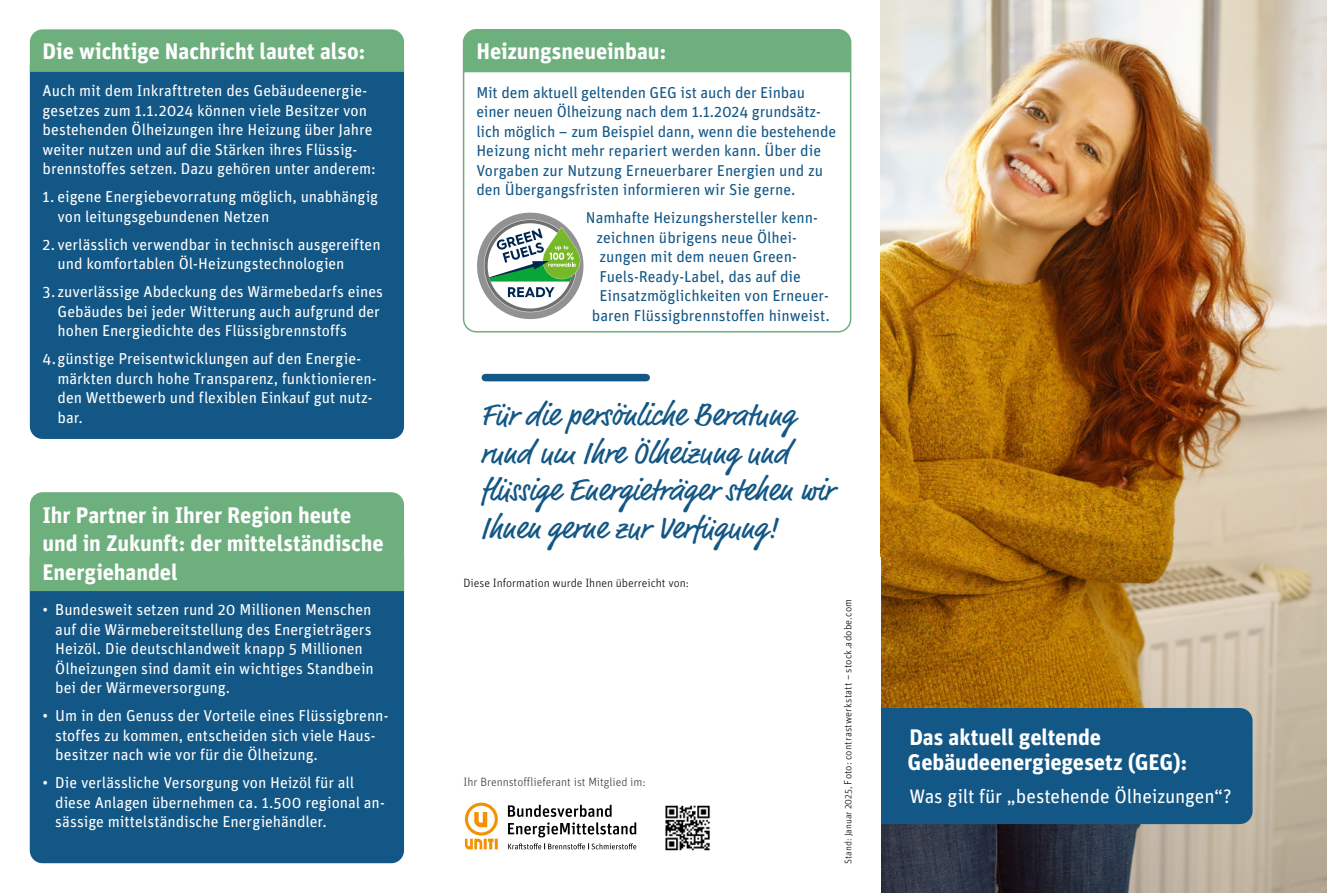
<style>
.page{position:relative;width:1327px;height:893px;background:#fff}
.page>*{position:absolute;margin:0;border:0;box-sizing:border-box;transform-origin:0 0}
.t1{font:31.5px/37.5px "Market Pro";color:#135786}
.t2{font:700 22.5px/28.5px "Unit";letter-spacing:-.005em;color:#fff}
.t3{font:19.5px "Unit";letter-spacing:-.01em;color:#fff}
.t4{font:15.75px/19.5px "Unit";color:#fff}
.t5{font:15.75px/19.5px "Unit";color:#135786}
.t6{font:300 12px "Unit";color:#000}
.t7{font:300 12px "Unit";color:#3b3b3a}
.t8{font:300 10.5px "Unit OT";letter-spacing:.02em;color:#000}
.s1{color:#135786}
.s2{font-family:"Unit";font-size:9.75px}
</style>
<div class="page">
<img style="left:880px;top:0;width:447px;height:893px">
<div style="left:463px;top:29px;width:388px;height:304px;border:2px solid #6eaf7e;border-radius:13px"></div>
<div style="left:463px;top:30px;width:387px;height:42px;background:#6eaf7e"></div>
<div style="left:844px;top:708px;width:408px;height:116px;background:#135786;border-radius:13px"></div>
<div style="left:434px;top:558px;width:446px;height:335px;background:#fff"></div>
<svg style="left:465px;top:803px;width:33px;height:46px"></svg>
<svg style="left:508px;top:805px;width:128px;height:32px"></svg>
<svg style="left:508px;top:843px;width:128px;height:6px"></svg>
<div style="left:485px;top:374px;width:161px;height:7px;background:#135786"></div>
<div style="left:30px;top:544px;width:374px;height:319px;background:#135786;border-radius:13px"></div>
<div style="left:30px;top:492px;width:374px;height:99px;background:#6eaf7e"></div>
<div style="left:30px;top:72px;width:374px;height:367px;background:#135786"></div>
<div style="left:30px;top:29px;width:374px;height:43px;background:#6eaf7e"></div>
<img style="left:665px;top:805px;width:46px;height:46px">
<svg style="left:477px;top:212px;width:107px;height:108px"></svg>
<p class="t2" style="left:43px;top:36px;width:325px">Die wichtige Nachricht lautet also:</p>
<p class="t4" style="left:43px;top:81px;width:335px">Auch mit dem Inkrafttreten des Gebäudeenergie&shy;gesetzes zum 1.1.2024 können viele Besitzer von bestehenden Ölheizungen ihre Heizung über Jahre weiter nutzen und auf die Stärken ihres Flüssig&shy;brennstoffes setzen. Dazu gehören unter anderem:</p>
<p class="t4" style="left:58px;top:187px;width:322px;text-indent:-15px">1. eigene Energiebevorratung möglich, unabhängig von leitungsgebundenen Netzen</p>
<p class="t4" style="left:58px;top:235px;width:325px;text-indent:-15px">2. verlässlich verwendbar in technisch ausgereiften und komfortablen Öl-Heizungstechnologien</p>
<p class="t4" style="left:58px;top:282px;width:327px;text-indent:-15px">3. zuverlässige Abdeckung des Wärmebedarfs eines<br>Gebäudes bei jeder Witterung auch aufgrund der hohen Energiedichte des Flüssigbrennstoffs</p>
<p class="t4" style="left:58px;top:349px;width:321px;text-indent:-15px">4.günstige Preisentwicklungen auf den Energie&shy;märkten durch hohe Transparenz, funktionieren&shy;den Wettbewerb und flexiblen Einkauf gut nutz&shy;bar.</p>
<p class="t2" style="left:43px;top:500px;width:343px">Ihr Partner in Ihrer Region heute und in Zukunft: der mittelständische<br>Energiehandel</p>
<p class="t4" style="left:55px;top:600px;width:320px;text-indent:-13px">• Bundesweit setzen rund 20 Millionen Menschen auf die Wärmebereitstellung des Energieträgers Heizöl. Die deutschlandweit knapp 5 Millionen Ölheizungen sind damit ein wichtiges Standbein bei der Wärmeversorgung.</p>
<p class="t4" style="left:55px;top:706px;width:335px;text-indent:-13px">• Um in den Genuss der Vorteile eines Flüssigbrenn&shy;stoffes zu kommen, entscheiden sich viele Haus&shy;besitzer nach wie vor für die Ölheizung.</p>
<p class="t4" style="left:55px;top:773px;width:331px;text-indent:-13px">• Die verlässliche Versorgung von Heizöl für all diese Anlagen übernehmen ca. 1.500 regional an&shy;sässige mittelständische Energiehändler. <span class="s1">Deutsch</span></p>
<p class="t2" style="left:476px;top:37px;width:192px">Heizungsneueinbau:</p>
<p class="t5" style="left:476px;top:82px;width:361px">Mit dem aktuell geltenden GEG ist auch der Einbau einer neuen Ölheizung nach dem 1.1.2024 grundsätz&shy;lich möglich – zum Beispiel dann, wenn die bestehende Heizung nicht mehr repariert werden kann. Über die Vorgaben zur Nutzung Erneuerbarer Energien und zu den Übergangsfristen informieren wir Sie gerne.</p>
<p class="t5" style="left:586px;top:208px;width:233px">Namhafte Heizungshersteller kenn-</p>
<p class="t5" style="left:596px;top:227px;width:202px">zeichnen übrigens neue Ölhei-</p>
<p class="t5" style="left:599px;top:247px;width:199px">zungen mit dem neuen Green-</p>
<p class="t5" style="left:599px;top:266px;width:203px">Fuels-Ready-Label, das auf die</p>
<p class="t5" style="left:599px;top:286px;width:231px">Einsatzmöglichkeiten von Erneuer-</p>
<p class="t5" style="left:592px;top:305px;width:239px">baren Flüssigbrennstoffen hinweist.</p>
<p class="t1" style="left:481px;top:398px;width:354px">Für die persönliche Beratung rund um Ihre Ölheizung und flüssige Energieträger stehen wir<br>Ihnen gerne zur Verfügung!</p>
<p class="t6" style="left:463px;top:576px;width:227px">Diese Information wurde Ihnen überreicht von:</p>
<p class="t7" style="left:463px;top:775px;width:183px">Ihr Brennstofflieferant ist Mitglied im:</p>
<p class="t8" style="left:842px;top:864px;width:266px;rotate:-90deg"><span class="s2">Stand: Januar 2025,</span> Foto: contrastwerkstatt – stock.adobe.com</p>
<p class="t2" style="left:907px;top:724px;width:282px;line-height:25.5px">Das aktuell geltende<br>Gebäudeenergiegesetz (GEG):</p>
<p class="t3" style="left:909px;top:785px;width:324px">Was gilt für „bestehende Ölheizungen“?</p>
</div>
